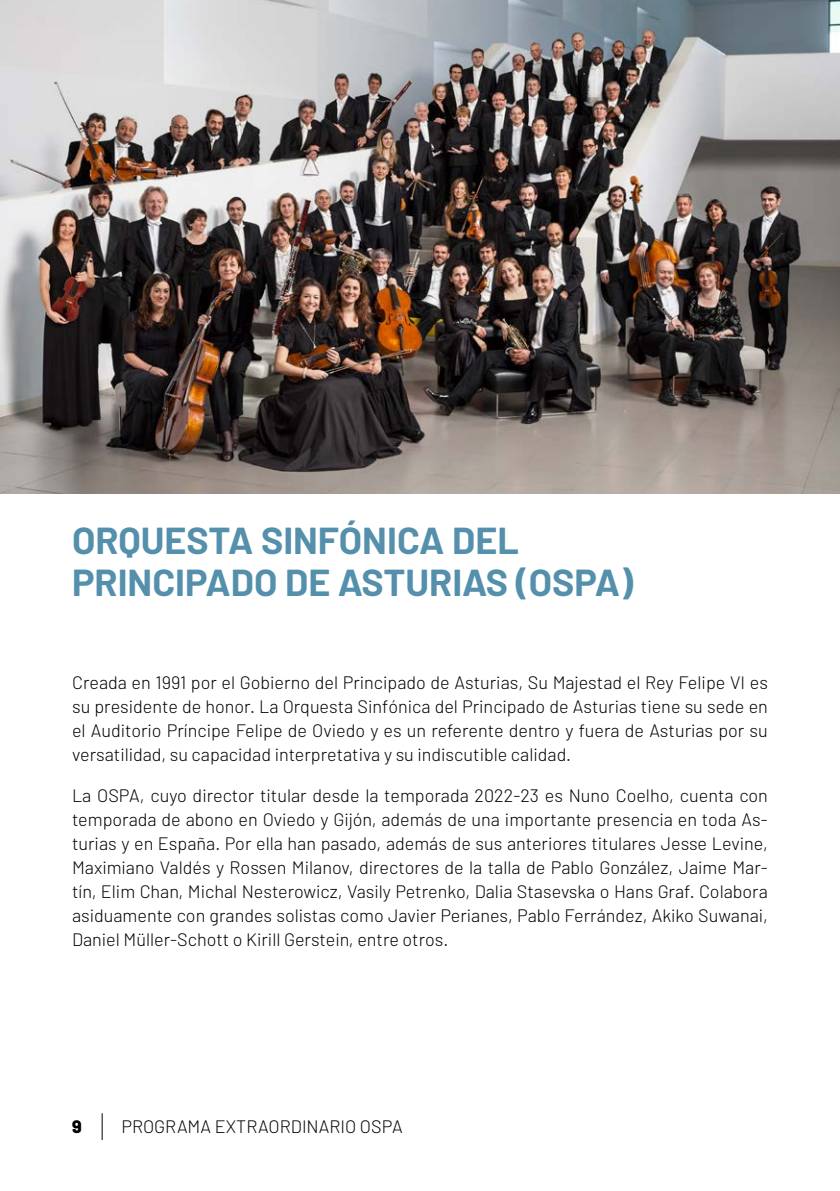
<style>
.page{position:relative;width:840px;height:1191px;background:#fff}
.page>*{position:absolute;margin:0;border:0;box-sizing:border-box;transform-origin:0 0}
.t1{font:700 37.6px/42px "Barlow";color:#548fab}
.t2{font:300 18px/24px "Barlow";color:#000;text-align:justify}
.t3{font:800 18px "Barlow";color:#000}
</style>
<div class="page">
<svg style="left:102px;top:1113px;width:1px;height:27px"></svg>
<img style="left:0;top:0;width:839px;height:493px">
<h1 class="t1" style="left:72px;top:519px;width:562px">ORQUESTA SINFÓNICA DEL<br>PRINCIPADO DE ASTURIAS (OSPA)</h1>
<p class="t2" style="left:72px;top:669px;width:697px">Creada en 1991 por el Gobierno del Principado de Asturias, Su Majestad el Rey Felipe VI es su presidente de honor. La Orquesta Sinfónica del Principado de Asturias tiene su sede en el Auditorio Príncipe Felipe de Oviedo y es un referente dentro y fuera de Asturias por su versatilidad, su capacidad interpretativa y su indiscutible calidad.</p>
<p class="t2" style="left:72px;top:782px;width:697px">La OSPA, cuyo director titular desde la temporada 2022-23 es Nuno Coelho, cuenta con temporada de abono en Oviedo y Gijón, además de una importante presencia en toda As&shy;turias y en España. Por ella han pasado, además de sus anteriores titulares Jesse Levine, Maximiano Valdés y Rossen Milanov, directores de la talla de Pablo González, Jaime Mar&shy;tín, Elim Chan, Michal Nesterowicz, Vasily Petrenko, Dalia Stasevska o Hans Graf. Colabora asiduamente con grandes solistas como Javier Perianes, Pablo Ferrández, Akiko Suwanai, Daniel Müller-Schott o Kirill Gerstein, entre otros.</p>
<p class="t3" style="left:72px;top:1112px;width:11px">9</p>
<p class="t2" style="left:121px;top:1113px;width:282px">PROGRAMA EXTRAORDINARIO OSPA</p>
</div>
